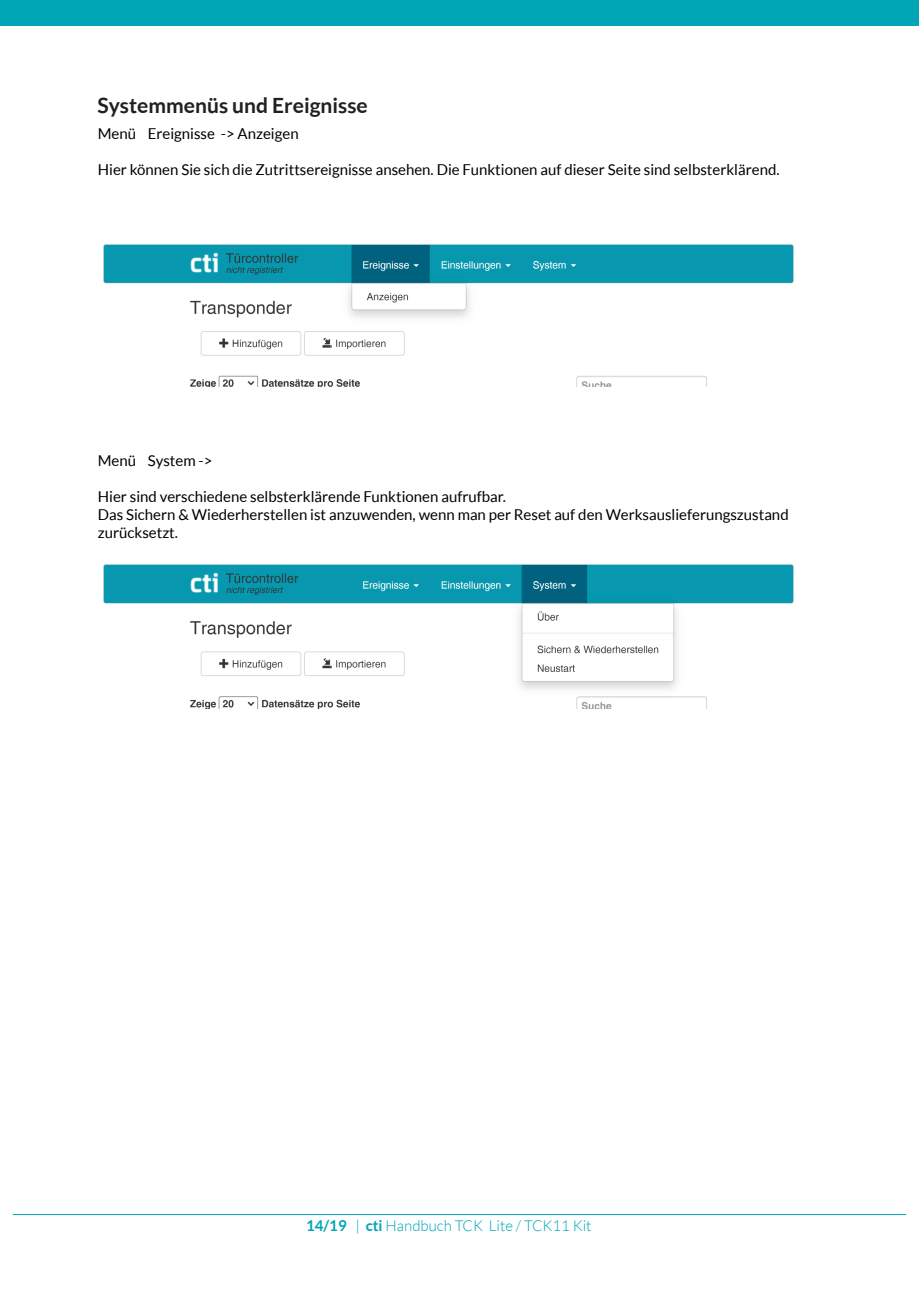
<style>
.page{position:relative;width:919px;height:1289px;background:#fff}
.page>*{position:absolute;margin:0;border:0;box-sizing:border-box;transform-origin:0 0}
.t1{font:700 21px "Lato";color:#231f20}
.t2{font:15px/18px "Lato";color:#000002}
.t3{font:300 15px "Lato";color:#00a6b6}
.s1{font-weight:700}
</style>
<div class="page">
<div style="left:0;top:0;width:918px;height:26px;background:#00a6b6"></div>
<img style="left:104px;top:244px;width:689px;height:142px">
<img style="left:104px;top:564px;width:689px;height:144px">
<hr style="left:13px;top:1214px;width:893px;height:1px;background:#00a6b6">
<h1 class="t1" style="left:97px;top:96px;width:272px">Systemmenüs und Ereignisse</h1>
<p class="t2" style="left:98px;top:126px;width:202px">Menü Ereignisse -&gt; Anzeigen</p>
<p class="t2" style="left:98px;top:162px;width:683px">Hier können Sie sich die Zutrittsereignisse ansehen. Die Funktionen auf dieser Seite sind selbsterklärend.</p>
<p class="t2" style="left:98px;top:453px;width:116px">Menü System -&gt;</p>
<p class="t2" style="left:98px;top:489px;width:692px">Hier sind verschiedene selbsterklärende Funktionen aufrufbar.<br>Das Sichern &amp; Wiederherstellen ist anzuwenden, wenn man per Reset auf den Werksauslieferungszustand zurücksetzt.</p>
<p class="t3" style="left:306px;top:1219px;width:287px"><span class="s1">14/19</span> | <span class="s1">cti</span> Handbuch TCK Lite / TCK11 Kit</p>
</div>
